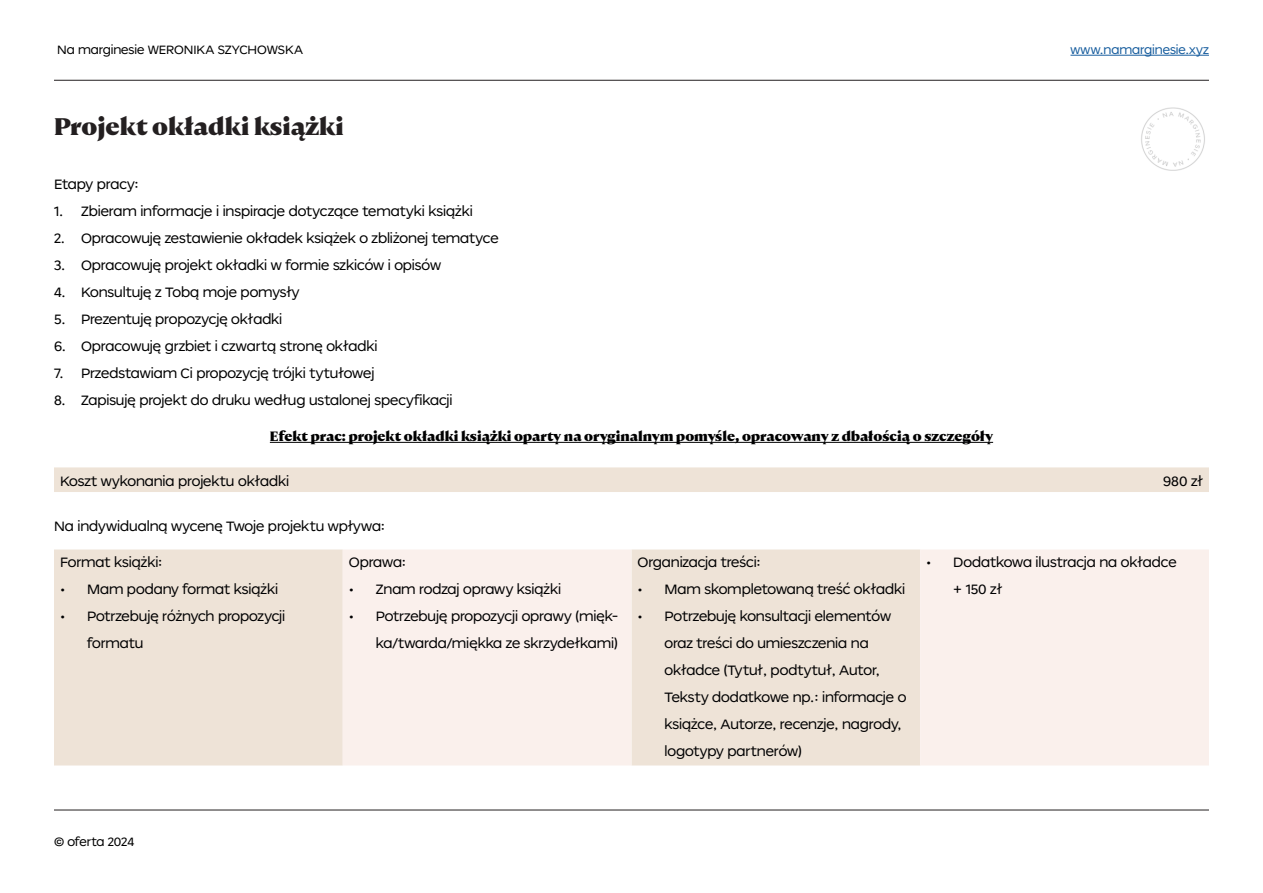
<style>
.page{position:relative;width:1263px;height:893px;background:#fff}
.page>*{position:absolute;margin:0;border:0;box-sizing:border-box;transform-origin:0 0}
.Nocturne{font:800 24px "Nocturne Serif";color:#231f20}
.Obibok{font:500 13.5px/27px "Obibok";letter-spacing:-.005em;color:#000001}
.nocturne_2{font:800 13.5px "Nocturne Serif";color:#000001}
.t1{font:500 12px "Obibok";letter-spacing:-.005em;color:#000001}
.t2{font:500 12px "Obibok";letter-spacing:-.005em;color:#175d9e}
</style>
<div class="page">
<hr style="left:1070px;top:55px;width:139px;height:1px;background:#175d9e">
<hr style="left:54px;top:80px;width:1155px;height:1px;background:#231f20">
<hr style="left:54px;top:810px;width:1155px;height:1px;background:#231f20">
<img style="left:1141px;top:107px;width:64px;height:64px">
<div style="left:54px;top:467px;width:1155px;height:25px;background:#eee3d7"></div>
<div style="left:54px;top:549px;width:289px;height:216px;background:#eee3d7"></div>
<svg style="left:343px;top:549px;width:866px;height:216px;fill:#faf0ec"></svg>
<hr style="left:270px;top:442px;width:723px;height:1px;background:#000001">
<p class="t1" style="left:57px;top:41px;width:247px">Na marginesie WERONIKA SZYCHOWSKA</p>
<p class="Nocturne" style="left:54px;top:111px;width:291px">Projekt okładki książki</p>
<p class="Obibok" style="left:54px;top:170px;width:86px">Etapy pracy:</p>
<p class="Obibok" style="left:54px;top:197px;width:420px">1. Zbieram informacje i inspiracje dotyczące tematyki książki</p>
<p class="Obibok" style="left:54px;top:224px;width:446px">2. Opracowuję zestawienie okładek książek o zbliżonej tematyce</p>
<p class="Obibok" style="left:54px;top:251px;width:388px">3. Opracowuję projekt okładki w formie szkiców i opisów</p>
<p class="Obibok" style="left:54px;top:278px;width:247px">4. Konsultuję z Tobą moje pomysły</p>
<p class="Obibok" style="left:54px;top:305px;width:230px">5. Prezentuję propozycję okładki</p>
<p class="Obibok" style="left:54px;top:332px;width:325px">6. Opracowuję grzbiet i czwartą stronę okładki</p>
<p class="Obibok" style="left:54px;top:359px;width:322px">7. Przedstawiam Ci propozycję trójki tytułowej</p>
<p class="Obibok" style="left:54px;top:386px;width:400px">8. Zapisuję projekt do druku według ustalonej specyfikacji</p>
<p class="nocturne_2" style="left:270px;top:428px;width:725px">Efekt prac: projekt okładki książki oparty na oryginalnym pomyśle, opracowany z dbałością o szczegóły</p>
<p class="t2" style="left:1070px;top:41px;width:140px">www.namarginesie.xyz</p>
<p class="Obibok" style="left:60px;top:467px;width:231px">Koszt wykonania projektu okładki</p>
<p class="Obibok" style="left:1163px;top:467px;width:41px">980 zł</p>
<p class="Obibok" style="left:54px;top:512px;width:333px">Na indywidualną wycenę Twoje projektu wpływa:</p>
<p class="Obibok" style="left:60px;top:548px;width:104px">Format książki:</p>
<p class="Obibok" style="left:60px;top:575px;width:220px">• Mam podany format książki</p>
<p class="Obibok" style="left:87px;top:602px;width:200px;text-indent:-27px">• Potrzebuję różnych propozycji formatu</p>
<p class="Obibok" style="left:349px;top:548px;width:59px">Oprawa:</p>
<p class="Obibok" style="left:349px;top:575px;width:214px">• Znam rodzaj oprawy książki</p>
<p class="Obibok" style="left:349px;top:602px;width:271px;text-align:right">• Potrzebuję propozycji oprawy (mięk&shy;ka/twarda/miękka ze skrzydełkami)</p>
<p class="Obibok" style="left:637px;top:548px;width:125px">Organizacja treści:</p>
<p class="Obibok" style="left:637px;top:575px;width:269px">• Mam skompletowaną treść okładki</p>
<p class="Obibok" style="left:664px;top:602px;width:243px;text-indent:-27px">• Potrzebuję konsultacji elementów oraz treści do umieszczenia na okładce (Tytuł, podtytuł, Autor,<br>Teksty dodatkowe np.: informacje o książce, Autorze, recenzje, nagrody, logotypy partnerów)</p>
<p class="Obibok" style="left:953px;top:548px;width:225px;text-indent:-27px">• Dodatkowa ilustracja na okładce + 150 zł</p>
<p class="t1" style="left:54px;top:833px;width:82px">© oferta 2024</p>
</div>
